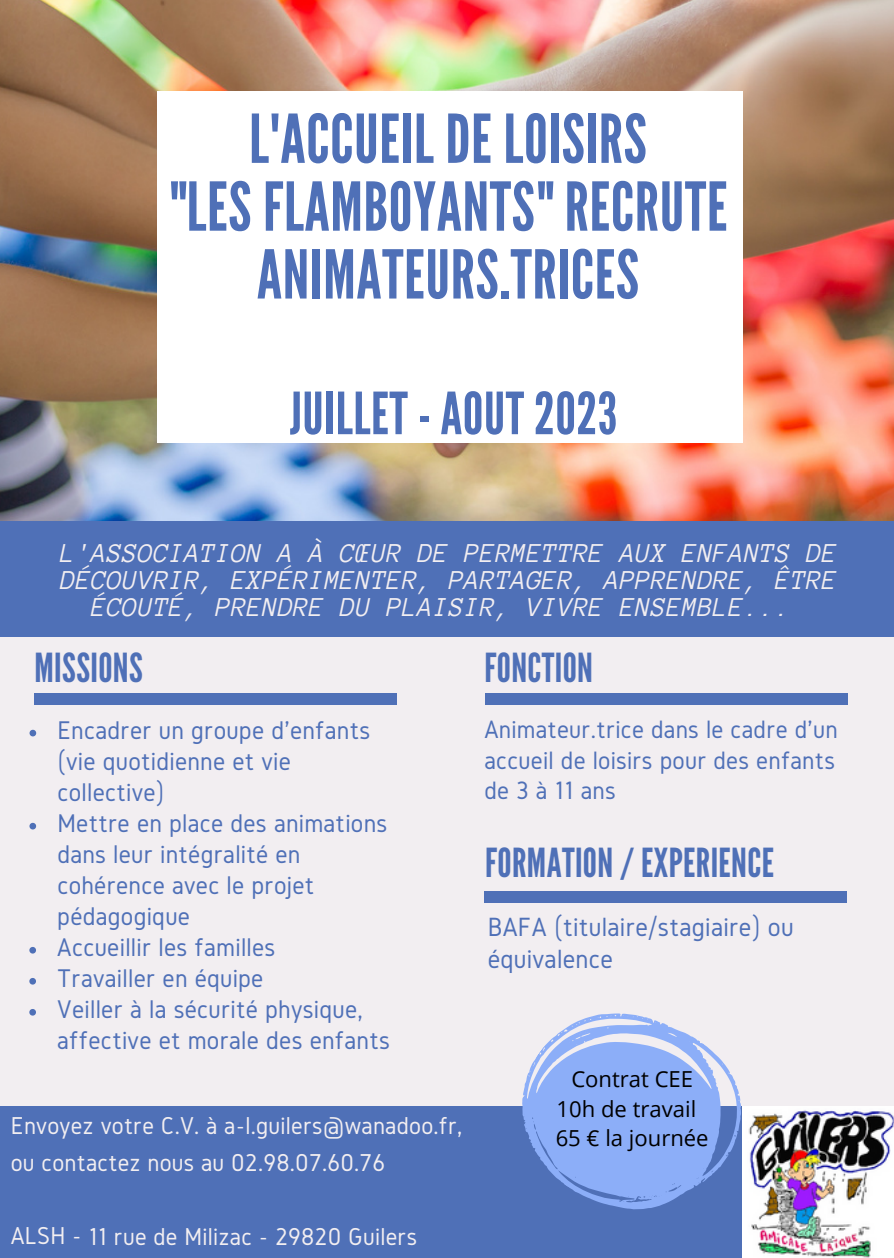
<style>
.page{position:relative;width:894px;height:1258px;background:#fff}
.page>*{position:absolute;margin:0;border:0;box-sizing:border-box;transform-origin:0 0}
.t1{font:67.2px/67.8px "League Gothic";letter-spacing:.01em;color:#4f70b7;text-align:center}
.t2{font:57.9px "League Gothic";letter-spacing:.01em;color:#4f70b7}
.t3{font:39.9px "League Gothic";letter-spacing:.01em;color:#4f70b7}
.t4{font:italic 27.9px/27px "Anonymous Pro";letter-spacing:.01em;color:#f2eef1;text-align:center}
.t5{font:27.3px/31.5px "Gidole";letter-spacing:.01em;color:#4f70b7}
.t6{font:26.7px/30.9px "Gidole";letter-spacing:.01em;color:#4f70b7}
.t7{font:26.1px/30.6px "Gidole";letter-spacing:.01em;color:#4f70b7;text-align:justify}
.t8{font:25.5px/36.9px "Gidole";letter-spacing:.01em;color:#f2eef1}
.t9{font:22.2px/29.4px "Open Sans";color:#000;text-align:center}
</style>
<div class="page">
<div style="left:0;top:0;width:893px;height:1258px;background:#4f70b7"></div>
<img style="left:0;top:0;width:893px;height:521px">
<div style="left:0;top:637px;width:893px;height:558px;background:#f2eef1"></div>
<div style="left:0;top:1106px;width:871px;height:152px;background:#4f70b7"></div>
<div style="left:35px;top:693px;width:362px;height:11px;background:#4f70b7"></div>
<div style="left:485px;top:693px;width:362px;height:11px;background:#4f70b7"></div>
<div style="left:157px;top:91px;width:585px;height:352px;background:#fff"></div>
<div style="left:484px;top:891px;width:363px;height:11px;background:#4f70b7"></div>
<img style="left:742px;top:1106px;width:151px;height:152px">
<svg style="left:30px;top:730px;width:6px;height:6px"></svg>
<svg style="left:29px;top:823px;width:7px;height:6px"></svg>
<svg style="left:29px;top:947px;width:7px;height:6px"></svg>
<svg style="left:29px;top:978px;width:7px;height:6px"></svg>
<svg style="left:29px;top:1009px;width:7px;height:6px"></svg>
<svg style="left:522px;top:1013px;width:250px;height:239px;fill:#8caef8"></svg>
<h1 class="t1" style="left:168px;top:106px;width:560px">L'ACCUEIL DE LOISIRS<br>"LES FLAMBOYANTS" RECRUTE<br>ANIMATEURS.TRICES</h1>
<h2 class="t2" style="left:290px;top:380px;width:329px">JUILLET - AOUT 2023</h2>
<p class="t4" style="left:60px;top:540px;width:778px">L'ASSOCIATION A À CŒUR DE PERMETTRE AUX ENFANTS DE<br>DÉCOUVRIR, EXPÉRIMENTER, PARTAGER, APPRENDRE, ÊTRE<br>ÉCOUTÉ, PRENDRE DU PLAISIR, VIVRE ENSEMBLE...</p>
<h3 class="t3" style="left:35px;top:645px;width:110px">MISSIONS</h3>
<p class="t6" style="left:57px;top:714px;width:334px">Encadrer un groupe d'enfants (vie quotidienne et vie collective)<br>Mettre en place des animations dans leur intégralité en cohérence avec le projet pédagogique<br>Accueillir les familles<br>Travailler en équipe<br>Veiller à la sécurité physique, affective et morale des enfants</p>
<p class="t7" style="left:484px;top:714px;width:354px">Animateur.trice dans le cadre d'un accueil de loisirs pour des enfants de 3 à 11 ans</p>
<h3 class="t3" style="left:484px;top:645px;width:110px">FONCTION</h3>
<h3 class="t3" style="left:485px;top:840px;width:290px">FORMATION / EXPERIENCE</h3>
<p class="t5" style="left:487px;top:911px;width:307px">BAFA (titulaire/stagiaire) ou équivalence</p>
<p class="t8" style="left:11px;top:1107px;width:453px">Envoyez votre C.V. à a-l.guilers@wanadoo.fr, ou contactez nous au 02.98.07.60.76</p>
<p class="t8" style="left:11px;top:1217px;width:407px">ALSH - 11 rue de Milizac - 29820 Guilers</p>
<p class="t9" style="left:555px;top:1064px;width:154px">Contrat CEE<br>10h de travail<br>65 € la journée</p>
</div>
